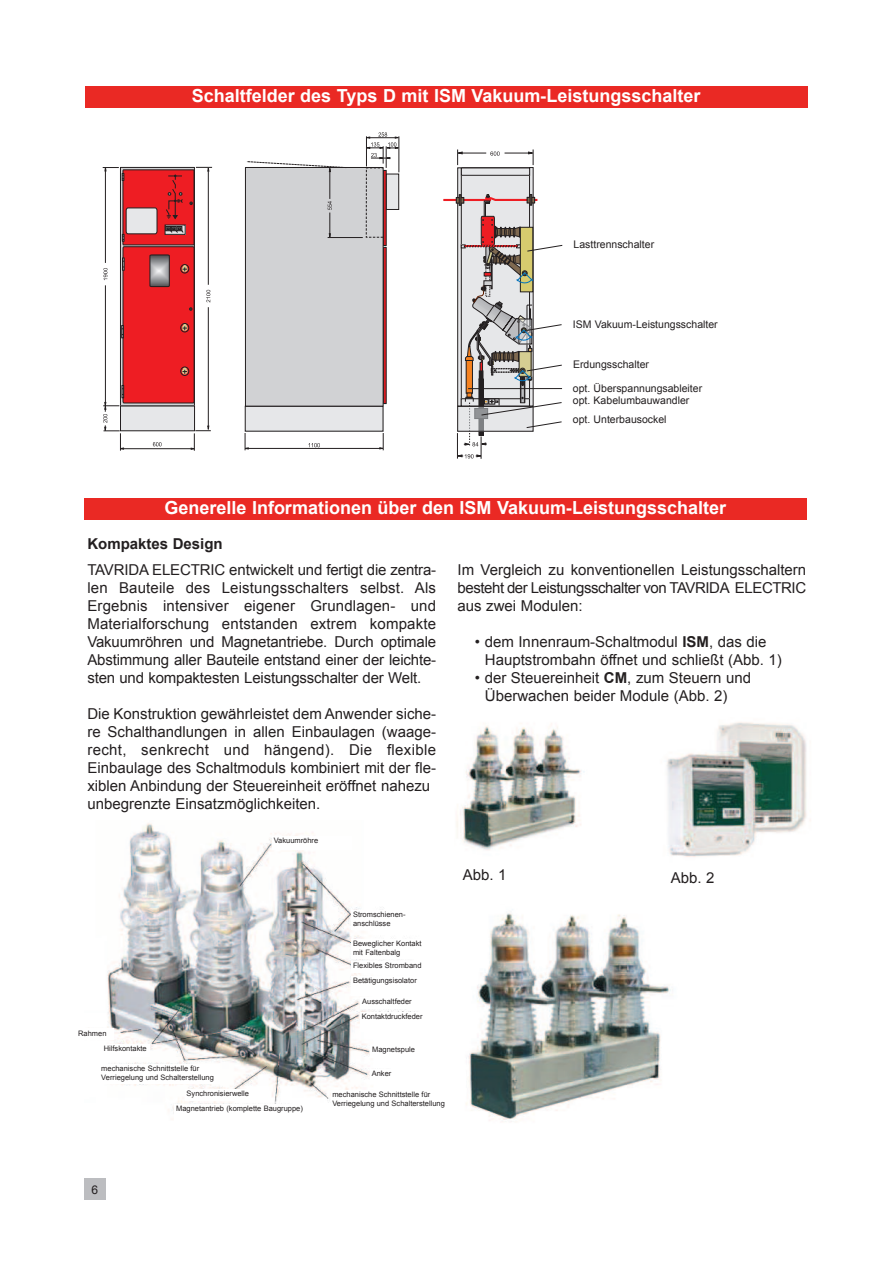
<style>
.page{position:relative;width:893px;height:1263px;background:#fff}
.page>*{position:absolute;margin:0;border:0;box-sizing:border-box;transform-origin:0 0}
.t1{font:700 18px "Arial";color:#fff}
.t2{font:15px/18px "Arial";color:#231f20}
.t3{font:700 15px "Arial";color:#231f20}
.t4{font:12px "Arial";color:#231f20}
.t5{font:10.5px/12.6px "Arial";color:#231f20}
.t6{font:7.5px/9px "Arial";color:#231f20}
.s1{font-weight:700}
</style>
<div class="page">
<div style="left:84px;top:1179px;width:22px;height:21px;background:#bcbdc0"></div>
<div style="left:85px;top:86px;width:722px;height:22px;background:#ea2924"></div>
<div style="left:84px;top:498px;width:722px;height:22px;background:#ea2924"></div>
<hr style="left:443px;top:199px;width:48px;height:2px;background:#ee1d23">
<div style="left:456px;top:197px;width:8px;height:7px;border:1px solid #231f20"></div>
<svg style="left:308px;top:443px;width:12px;height:4px"></svg>
<svg style="left:244px;top:433px;width:5px;height:17px"></svg>
<svg style="left:380px;top:433px;width:4px;height:17px"></svg>
<hr style="left:245px;top:448px;width:136px;height:1px;background:#231f20">
<svg style="left:196px;top:166px;width:16px;height:5px"></svg>
<hr style="left:208px;top:171px;width:1px;height:256px;background:#231f20">
<hr style="left:105px;top:168px;width:1px;height:237px;background:#231f20">
<svg style="left:120px;top:167px;width:74px;height:239px"></svg>
<div style="left:120px;top:167px;width:75px;height:239px;border:1px solid #231f20"></div>
<div style="left:123px;top:170px;width:71px;height:75px;background:#ee1d23"></div>
<div style="left:123px;top:170px;width:71px;height:75px;border:1px solid #231f20"></div>
<div style="left:123px;top:247px;width:71px;height:156px;background:#ee1d23"></div>
<div style="left:123px;top:247px;width:71px;height:156px;border:1px solid #231f20"></div>
<svg style="left:122px;top:258px;width:2px;height:12px"></svg>
<svg style="left:103px;top:166px;width:21px;height:15px"></svg>
<svg style="left:150px;top:255px;width:20px;height:32px"></svg>
<div style="left:181px;top:264px;width:8px;height:9px;border:1px solid #231f20;border-radius:50%"></div>
<div style="left:181px;top:323px;width:8px;height:9px;border:1px solid #231f20;border-radius:50%"></div>
<div style="left:181px;top:367px;width:8px;height:9px;border:1px solid #231f20;border-radius:50%"></div>
<svg style="left:182px;top:265px;width:5px;height:7px"></svg>
<svg style="left:182px;top:324px;width:5px;height:6px"></svg>
<svg style="left:182px;top:368px;width:5px;height:6px"></svg>
<svg style="left:122px;top:325px;width:1px;height:13px"></svg>
<svg style="left:122px;top:208px;width:35px;height:33px"></svg>
<div style="left:245px;top:406px;width:138px;height:25px;background:#e6e7e9"></div>
<div style="left:205px;top:285px;width:7px;height:22px;border:1px solid #fff"></div>
<div style="left:102px;top:263px;width:7px;height:22px;background:#fff"></div>
<div style="left:102px;top:263px;width:7px;height:22px;border:1px solid #fff"></div>
<svg style="left:206px;top:290px;width:4px;height:12px"></svg>
<svg style="left:103px;top:268px;width:4px;height:12px"></svg>
<svg style="left:103px;top:385px;width:108px;height:66px"></svg>
<svg style="left:166px;top:226px;width:18px;height:7px"></svg>
<svg style="left:166px;top:175px;width:17px;height:44px"></svg>
<svg style="left:245px;top:132px;width:155px;height:275px"></svg>
<hr style="left:366px;top:136px;width:1px;height:30px;background:#231f20">
<hr style="left:399px;top:136px;width:1px;height:36px;background:#231f20">
<svg style="left:457px;top:149px;width:105px;height:310px"></svg>
<hr style="left:468px;top:388px;width:94px;height:1px;background:#231f20">
<img style="left:107px;top:823px;width:308px;height:290px">
<img style="left:456px;top:723px;width:129px;height:127px">
<img style="left:666px;top:722px;width:141px;height:135px">
<img style="left:466px;top:913px;width:205px;height:209px">
<div style="left:272px;top:836px;width:80px;height:14px;background:#fff"></div>
<div style="left:352px;top:910px;width:79px;height:19px;background:#fff"></div>
<div style="left:352px;top:939px;width:79px;height:20px;background:#fff"></div>
<div style="left:352px;top:961px;width:77px;height:12px;background:#fff"></div>
<div style="left:352px;top:976px;width:79px;height:20px;background:#fff"></div>
<div style="left:361px;top:997px;width:61px;height:12px;background:#fff"></div>
<div style="left:360px;top:1012px;width:80px;height:19px;background:#fff"></div>
<div style="left:371px;top:1045px;width:51px;height:13px;background:#fff"></div>
<div style="left:370px;top:1069px;width:30px;height:10px;background:#fff"></div>
<div style="left:100px;top:1064px;width:119px;height:19px;background:#fff"></div>
<div style="left:331px;top:1090px;width:119px;height:20px;background:#fff"></div>
<div style="left:185px;top:1089px;width:70px;height:12px;background:#fff"></div>
<div style="left:175px;top:1104px;width:146px;height:19px;background:#fff"></div>
<div style="left:102px;top:1044px;width:48px;height:12px;background:#fff"></div>
<div style="left:77px;top:1028px;width:36px;height:12px;background:#fff"></div>
<p class="t1" style="left:192px;top:86px;width:510px">Schaltfelder des Typs D mit ISM Vakuum-Leistungsschalter</p>
<p class="t5" style="left:574px;top:238px;width:82px">Lasttrennschalter</p>
<p class="t5" style="left:573px;top:318px;width:146px">ISM Vakuum-Leistungsschalter</p>
<p class="t5" style="left:573px;top:358px;width:77px">Erdungsschalter</p>
<p class="t5" style="left:573px;top:382px;width:131px">opt. Überspannungsableiter opt. Kabelumbauwandler</p>
<p class="t5" style="left:573px;top:413px;width:95px">opt. Unterbausockel</p>
<p class="t1" style="left:164px;top:498px;width:563px">Generelle Informationen über den ISM Vakuum-Leistungsschalter</p>
<p class="t3" style="left:87px;top:535px;width:137px">Kompaktes Design</p>
<p class="t2" style="left:87px;top:561px;width:350px;text-align:justify">TAVRIDA ELECTRIC entwickelt und fertigt die zentra&shy;len Bauteile des Leistungsschalters selbst. Als Ergebnis intensiver eigener Grundlagen- und Materialforschung entstanden extrem kompakte Vakuumröhren und Magnetantriebe. Durch optimale Abstimmung aller Bauteile entstand einer der leichte&shy;sten und kompaktesten Leistungsschalter der Welt.</p>
<p class="t2" style="left:87px;top:705px;width:350px">Die Konstruktion gewährleistet dem Anwender siche&shy;re Schalthandlungen in allen Einbaulagen (waage&shy;recht, senkrecht und hängend). Die flexible Einbaulage des Schaltmoduls kombiniert mit der fle&shy;xiblen Anbindung der Steuereinheit eröffnet nahezu unbegrenzte Einsatzmöglichkeiten.</p>
<p class="t6" style="left:274px;top:836px;width:46px">Vakuumröhre</p>
<p class="t6" style="left:78px;top:1028px;width:30px">Rahmen</p>
<p class="t6" style="left:104px;top:1044px;width:44px">Hilfskontakte</p>
<p class="t6" style="left:101px;top:1064px;width:114px">mechanische Schnittstelle für<br>Verriegelung und Schalterstellung</p>
<p class="t6" style="left:176px;top:1086px;width:128px;line-height:14.4px;text-indent:10px">Synchronisierwelle<br>Magnetantrieb (komplette Baugruppe)</p>
<p class="t6" style="left:353px;top:910px;width:54px">Stromschienen&shy;anschlüsse</p>
<p class="t6" style="left:353px;top:939px;width:70px">Beweglicher Kontakt mit Faltenbalg</p>
<p class="t6" style="left:353px;top:957px;width:70px;line-height:15.3px">Flexibles Stromband<br>Betätigungsisolator</p>
<p class="t6" style="left:362px;top:994px;width:62px;line-height:14.9px">Ausschaltfeder<br>Kontaktdruckfeder</p>
<p class="t6" style="left:372px;top:1045px;width:44px">Magnetspule</p>
<p class="t6" style="left:372px;top:1069px;width:21px">Anker</p>
<p class="t6" style="left:332px;top:1090px;width:114px">mechanische Schnittstelle für<br>Verriegelung und Schalterstellung</p>
<p class="t2" style="left:457px;top:561px;width:350px;text-align:justify">Im Vergleich zu konventionellen Leistungsschaltern besteht der Leistungsschalter von TAVRIDA ELECTRIC aus zwei Modulen:</p>
<p class="t2" style="left:485px;top:633px;width:298px;text-indent:-10px">• dem Innenraum-Schaltmodul <span class="s1">ISM</span>, das die<br>Hauptstrombahn öffnet und schließt (Abb. 1)</p>
<p class="t2" style="left:485px;top:669px;width:268px;text-indent:-10px">• der Steuereinheit <span class="s1">CM</span>, zum Steuern und<br>Überwachen beider Module (Abb. 2)</p>
<p class="t2" style="left:463px;top:866px;width:45px">Abb. 1</p>
<p class="t2" style="left:671px;top:869px;width:45px">Abb. 2</p>
<p class="t4" style="left:92px;top:1183px;width:8px">6</p>
</div>
